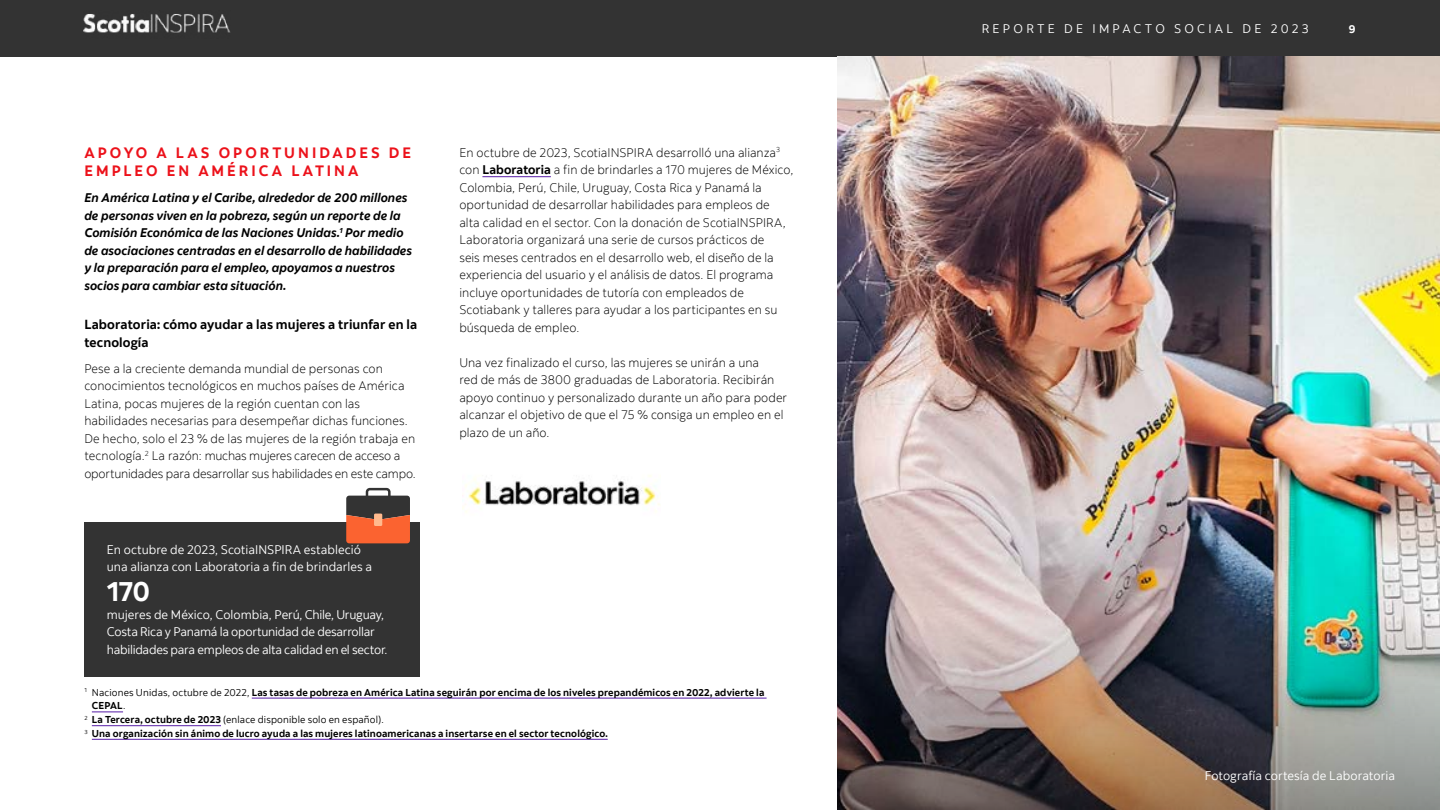
<style>
.page{position:relative;width:1440px;height:810px;background:#fff}
.page>*{position:absolute;margin:0;border:0;box-sizing:border-box;transform-origin:0 0}
.t1{font:700 27.5px "Scotia";color:#fff}
.t2{font:700 15px/17.5px "Scotia";letter-spacing:.2em;color:#ec111a}
.t3{font:700 13.12px/17.5px "Scotia";letter-spacing:.005em;color:#000}
.t4{font:300 12.5px/17.5px "Scotia";color:#000}
.t5{font:italic 700 12.5px/17.5px "Scotia";letter-spacing:.005em;color:#000}
.t6{font:12.5px/17.5px "Scotia";letter-spacing:-.005em;color:#fff}
.t7{font:12.5px "Scotia";letter-spacing:.26em;color:#fff}
.t8{font:700 11.25px "Scotia";color:#fff}
.t9{font:700 10px "Scotia";letter-spacing:.01em;color:#000}
.t10{font:10px "Scotia";letter-spacing:.015em;color:#000}
.s1{font-weight:700}
.s2{font-weight:400}
</style>
<div class="page">
<div style="left:0;top:0;width:1440px;height:57px;background:#333"></div>
<img style="left:83px;top:14px;width:147px;height:19px">
<hr style="left:252px;top:697px;width:515px;height:2px;background:#7849b8">
<hr style="left:92px;top:711px;width:31px;height:1px;background:#7849b8">
<hr style="left:92px;top:725px;width:129px;height:1px;background:#7849b8">
<hr style="left:92px;top:739px;width:516px;height:1px;background:#7849b8">
<hr style="left:482px;top:176px;width:69px;height:1px;background:#7849b8">
<div style="left:84px;top:522px;width:336px;height:154px;background:#333"></div>
<div style="left:366px;top:488px;width:25px;height:15px;border:2px solid #333;border-radius:3px"></div>
<svg style="left:346px;top:496px;width:64px;height:47px;background:#a04e32"></svg>
<div style="left:374px;top:514px;width:8px;height:12px;background:#ffba8e"></div>
<img style="left:463px;top:475px;width:197px;height:38px">
<img style="left:837px;top:57px;width:603px;height:562px">
<img style="left:837px;top:619px;width:603px;height:191px">
<p class="t2" style="left:84px;top:144px;width:328px">APOYO A LAS OPORTUNIDADES DE<br>EMPLEO EN AMÉRICA LATINA</p>
<p class="t5" style="left:84px;top:189px;width:329px">En América Latina y el Caribe, alrededor de 200 millones de personas viven en la pobreza, según un reporte de la Comisión Económica de las Naciones Unidas.<sup>1</sup> Por medio de asociaciones centradas en el desarrollo de habilidades y la preparación para el empleo, apoyamos a nuestros socios para cambiar esta situación.</p>
<p class="t3" style="left:84px;top:316px;width:334px">Laboratoria: cómo ayudar a las mujeres a triunfar en la tecnología</p>
<p class="t4" style="left:84px;top:360px;width:333px">Pese a la creciente demanda mundial de personas con conocimientos tecnológicos en muchos países de América Latina, pocas mujeres de la región cuentan con las habilidades necesarias para desempeñar dichas funciones.<br>De hecho, solo el 23 % de las mujeres de la región trabaja en tecnología.<sup>2</sup> La razón: muchas mujeres carecen de acceso a oportunidades para desarrollar sus habilidades en este campo.</p>
<p class="t6" style="left:107px;top:541px;width:267px">En octubre de 2023, ScotiaINSPIRA estableció una alianza con Laboratoria a fin de brindarles a</p>
<h1 class="t1" style="left:107px;top:574px;width:45px">170</h1>
<p class="t6" style="left:107px;top:606px;width:282px">mujeres de México, Colombia, Perú, Chile, Uruguay,<br>Costa Rica y Panamá la oportunidad de desarrollar habilidades para empleos de alta calidad en el sector.</p>
<p class="t4" style="left:459px;top:143px;width:335px">En octubre de 2023, ScotiaINSPIRA desarrolló una alianza<sup>3 </sup>con <span class="s1">Laboratoria</span> a fin de brindarles a 170 mujeres de México, Colombia, Perú, Chile, Uruguay, Costa Rica y Panamá la oportunidad de desarrollar habilidades para empleos de alta calidad en el sector. Con la donación de ScotiaINSPIRA, Laboratoria organizará una serie de cursos prácticos de<br>seis meses centrados en el desarrollo web, el diseño de la experiencia del usuario y el análisis de datos. El programa incluye oportunidades de tutoría con empleados de Scotiabank y talleres para ayudar a los participantes en su búsqueda de empleo.</p>
<p class="t4" style="left:459px;top:353px;width:329px">Una vez finalizado el curso, las mujeres se unirán a una<br>red de más de 3800 graduadas de Laboratoria. Recibirán apoyo continuo y personalizado durante un año para poder alcanzar el objetivo de que el 75 % consiga un empleo en el plazo de un año.</p>
<p class="t9" style="left:84px;top:686px;width:682px"><sup>1</sup> <span class="s2">Naciones Unidas, octubre de 2022,</span> Las tasas de pobreza en América Latina seguirán por encima de los niveles prepandémicos en 2022, advierte la</p>
<p class="t9" style="left:92px;top:700px;width:35px">CEPAL<span class="s2">.</span></p>
<p class="t10" style="left:84px;top:713px;width:301px"><sup>2</sup> <span class="s1">La Tercera, octubre de 2023</span> (enlace disponible solo en español).</p>
<p class="t9" style="left:84px;top:727px;width:525px"><sup>3</sup> Una organización sin ánimo de lucro ayuda a las mujeres latinoamericanas a insertarse en el sector tecnológico.</p>
<p class="t7" style="left:982px;top:21px;width:328px">REPORTE DE IMPACTO SOCIAL DE 2023</p>
<p class="t8" style="left:1349px;top:22px;width:8px">9</p>
<p class="t6" style="left:1205px;top:767px;width:192px">Fotografía cortesía de Laboratoria</p>
</div>
